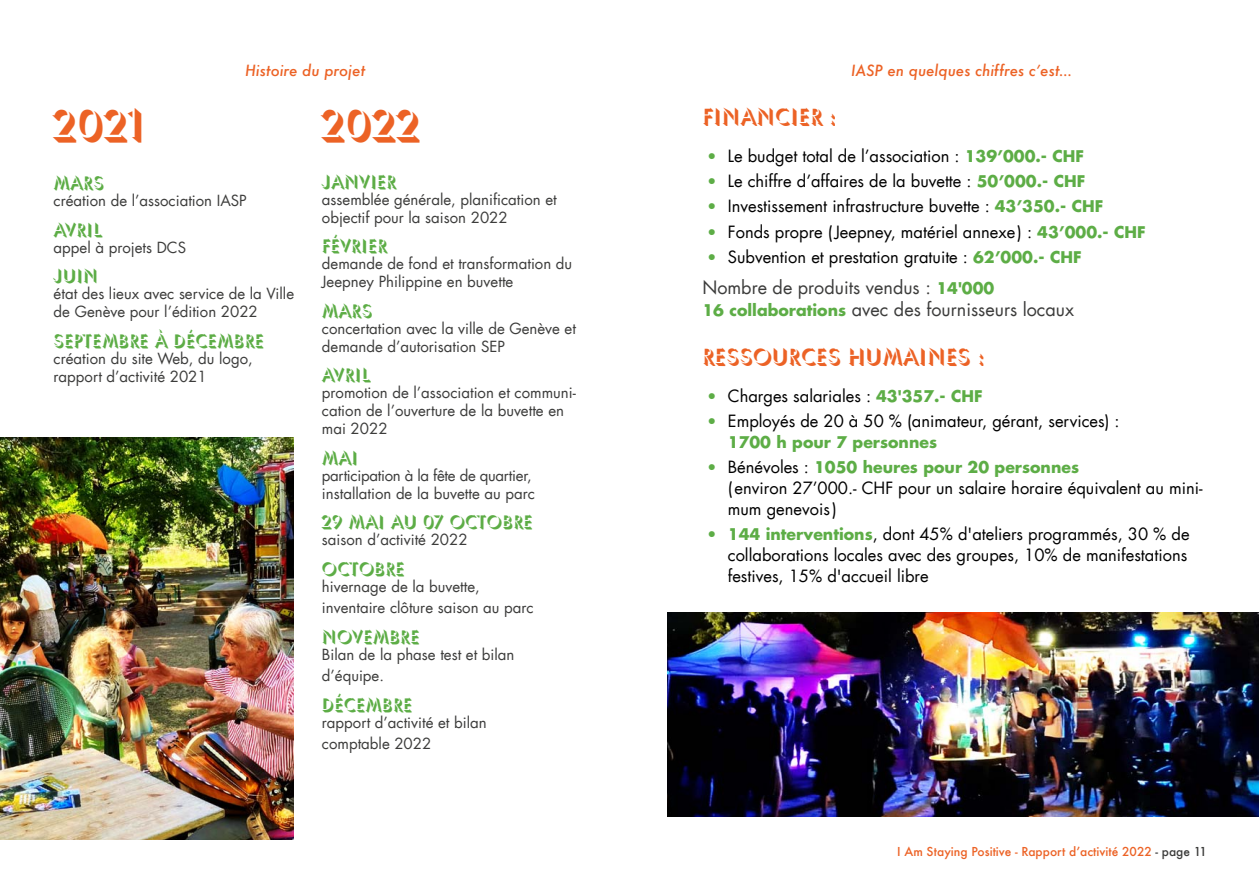
<style>
.page{position:relative;width:1259px;height:893px;background:#fff}
.page>*{position:absolute;margin:0;border:0;box-sizing:border-box;transform-origin:0 0}
.t1{font:45px "Umbra";color:#ec6225}
.t2{font:24px "Umbra";color:#ec6225}
.t3{font:19.5px "Umbra";color:#5dad46}
.t4{font:18px/21.6px "Futura LT";color:#3c3c3b}
.t5{font:16.5px/21px "Futura LT";color:#000}
.t6{font:700 15.75px "Futura LT";color:#5dad46}
.t7{font:15px/18px "Futura LT";color:#3c3c3b}
.t8{font:italic 500 15px "Futura";color:#ec6225}
.t9{font:500 12px "Futura";color:#ec6225}
.s1{font-weight:700;font-size:15.75px;color:#5dad46}
.s2{font-weight:400;font-size:16.5px;color:#000}
.s3{color:#3c3c3b}
</style>
<div class="page">
<img style="left:0;top:438px;width:293px;height:402px">
<img style="left:668px;top:613px;width:591px;height:204px">
<p class="t8" style="left:245px;top:60px;width:121px">Histoire du projet</p>
<h1 class="t1" style="left:54px;top:97px;width:94px">2021</h1>
<h3 class="t3" style="left:54px;top:171px;width:52px">MARS</h3>
<p class="t7" style="left:54px;top:192px;width:195px">création de l’association IASP</p>
<h3 class="t3" style="left:54px;top:218px;width:50px">AVRIL</h3>
<p class="t7" style="left:54px;top:239px;width:134px">appel à projets DCS</p>
<h3 class="t3" style="left:54px;top:264px;width:46px">JUIN</h3>
<p class="t7" style="left:54px;top:285px;width:242px">état des lieux avec service de la Ville de Genève pour l’édition 2022</p>
<h3 class="t3" style="left:54px;top:329px;width:212px">SEPTEMBRE À DÉCEMBRE</h3>
<p class="t7" style="left:54px;top:350px;width:201px">création du site Web, du logo, rapport d’activité 2021</p>
<h1 class="t1" style="left:322px;top:97px;width:101px">2022</h1>
<h3 class="t3" style="left:322px;top:169px;width:76px">JANVIER</h3>
<p class="t7" style="left:322px;top:190px;width:236px">assemblée générale, planification et objectif pour la saison 2022</p>
<h3 class="t3" style="left:322px;top:234px;width:67px">FÉVRIER</h3>
<p class="t7" style="left:322px;top:255px;width:252px">demande de fond et transformation du<br>Jeepney Philippine en buvette</p>
<h3 class="t3" style="left:322px;top:298px;width:52px">MARS</h3>
<p class="t7" style="left:322px;top:319px;width:255px">concertation avec la ville de Genève et demande d’autorisation SEP</p>
<h3 class="t3" style="left:322px;top:363px;width:50px">AVRIL</h3>
<p class="t7" style="left:322px;top:384px;width:255px">promotion de l’association et communi&shy;cation de l’ouverture de la buvette en mai 2022</p>
<h3 class="t3" style="left:322px;top:445px;width:38px">MAI</h3>
<p class="t7" style="left:322px;top:466px;width:214px">participation à la fête de quartier, installation de la buvette au parc</p>
<h3 class="t3" style="left:322px;top:510px;width:212px">29 MAI AU 07 OCTOBRE</h3>
<p class="t7" style="left:322px;top:531px;width:147px">saison d’activité 2022</p>
<h3 class="t3" style="left:322px;top:556px;width:85px">OCTOBRE</h3>
<p class="t7" style="left:322px;top:575px;width:213px;line-height:21.6px">hivernage de la buvette, inventaire clôture saison au parc</p>
<h3 class="t3" style="left:322px;top:625px;width:99px">NOVEMBRE</h3>
<p class="t7" style="left:322px;top:644px;width:194px;line-height:21.6px">Bilan de la phase test et bilan d’équipe.</p>
<h3 class="t3" style="left:322px;top:693px;width:92px">DÉCEMBRE</h3>
<p class="t7" style="left:322px;top:712px;width:166px;line-height:21.6px">rapport d’activité et bilan comptable 2022</p>
<p class="t8" style="left:851px;top:60px;width:222px">IASP en quelques chiffres c’est…</p>
<h2 class="t2" style="left:702px;top:102px;width:136px">FINANCIER :</h2>
<p class="t5" style="left:706px;top:146px;width:379px"><span class="s1">•</span> Le budget total de l’association : <span class="s1">139’000.- CHF</span></p>
<p class="t5" style="left:706px;top:171px;width:380px"><span class="s1">•</span> Le chiffre d’affaires de la buvette : <span class="s1">50’000.- CHF</span></p>
<p class="t5" style="left:706px;top:196px;width:398px"><span class="s1">•</span> Investissement infrastructure buvette : <span class="s1">43’350.- CHF</span></p>
<p class="t5" style="left:706px;top:221px;width:441px"><span class="s1">•</span> Fonds propre (Jeepney, matériel annexe) : <span class="s1">43’000.- CHF</span></p>
<p class="t5" style="left:706px;top:247px;width:376px"><span class="s1">•</span> Subvention et prestation gratuite : <span class="s1">62’000.- CHF</span></p>
<p class="t4" style="left:702px;top:277px;width:373px">Nombre de produits vendus : <span class="s1">14'000<br>16 collaborations</span> avec des fournisseurs locaux</p>
<h2 class="t2" style="left:702px;top:342px;width:284px">RESSOURCES HUMAINES :</h2>
<p class="t5" style="left:706px;top:385px;width:278px"><span class="s1">•</span> Charges salariales : <span class="s1">43'357.- CHF</span></p>
<p class="t5" style="left:706px;top:410px;width:414px"><span class="s1">•</span> Employés de 20 à 50 % (animateur, gérant, services) :</p>
<p class="t6" style="left:728px;top:431px;width:211px">1700 h pour 7 personnes</p>
<p class="t6" style="left:706px;top:457px;width:374px">• <span class="s2">Bénévoles :</span> 1050 heures pour 20 personnes</p>
<p class="t5" style="left:728px;top:478px;width:476px">(environ 27’000.- CHF pour un salaire horaire équivalent au mini&shy;mum genevois)</p>
<p class="t5" style="left:728px;top:524px;width:463px;text-indent:-21px"><span class="s1">• 144 interventions</span>, dont 45% d'ateliers programmés, 30 % de collaborations locales avec des groupes, 10% de manifestations festives, 15% d'accueil libre</p>
<p class="t9" style="left:897px;top:843px;width:311px">I Am Staying Positive - Rapport d’activité 2022 <span class="s3">- page 11</span></p>
</div>
